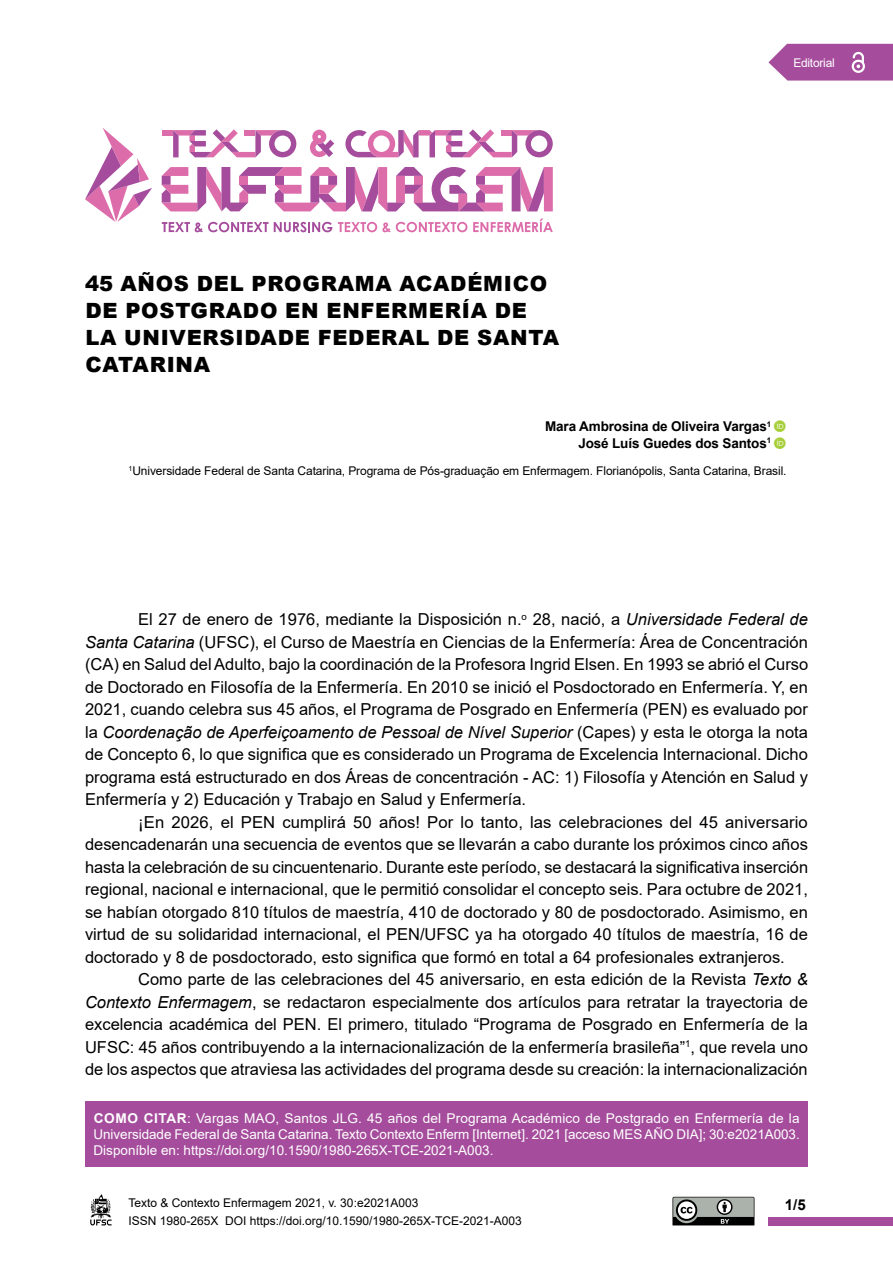
<style>
.page{position:relative;width:893px;height:1263px;background:#fff}
.page>*{position:absolute;margin:0;border:0;box-sizing:border-box;transform-origin:0 0}
.t1{font:900 21px/27px "Arial";letter-spacing:.035em;color:#000}
.t2{font:16.5px/22.5px "Arial";color:#000;text-align:justify}
.t3{font:700 15px "Arial";color:#000}
.t4{font:13.5px/16.2px "Arial";color:#fff;text-align:justify}
.t5{font:700 13.5px/16.5px "Arial";letter-spacing:-.01em;color:#000;text-align:right}
.t6{font:12px/18px "Arial";letter-spacing:-.01em;color:#000}
.t7{font:12px "Arial";letter-spacing:-.02em;color:#fff}
.s1{font-style:italic}
.s2{font-weight:700}
</style>
<div class="page">
<div style="left:769px;top:1217px;width:124px;height:8px;background:#a54d9c"></div>
<svg style="left:90px;top:1194px;width:22px;height:31px"></svg>
<svg style="left:162px;top:167px;width:391px;height:45px"></svg>
<div style="left:162px;top:130px;width:11px;height:6px;background:#dd6daa"></div>
<svg style="left:173px;top:129px;width:123px;height:28px"></svg>
<svg style="left:310px;top:129px;width:243px;height:28px"></svg>
<svg style="left:162px;top:222px;width:106px;height:10px"></svg>
<svg style="left:274px;top:222px;width:58px;height:10px"></svg>
<svg style="left:338px;top:222px;width:129px;height:10px"></svg>
<svg style="left:473px;top:219px;width:80px;height:13px"></svg>
<svg style="left:85px;top:128px;width:67px;height:94px"></svg>
<svg style="left:768px;top:44px;width:125px;height:37px;background:#af61a7"></svg>
<svg style="left:672px;top:1197px;width:83px;height:29px;background:#777b78"></svg>
<div style="left:85px;top:1101px;width:723px;height:66px;background:#a54d9c"></div>
<p class="t7" style="left:793px;top:54px;width:43px">Editorial</p>
<p class="t1" style="left:85px;top:270px;width:476px">45 AÑOS DEL PROGRAMA ACADÉMICO<br>DE POSTGRADO EN ENFERMERÍA DE<br>LA UNIVERSIDADE FEDERAL DE SANTA<br>CATARINA</p>
<p class="t5" style="left:545px;top:419px;width:228px">Mara Ambrosina de Oliveira Vargas<sup>1<br></sup>José Luís Guedes dos Santos<sup>1</sup></p>
<p class="t6" style="left:129px;top:462px;width:659px"><sup>1</sup>Universidade Federal de Santa Catarina, Programa de Pós-graduação em Enfermagem. Florianópolis, Santa Catarina, Brasil.</p>
<p class="t2" style="left:85px;top:608px;width:725px;text-indent:53px">El 27 de enero de 1976, mediante la Disposición n.<sup>o</sup> 28, nació, a <span class="s1">Universidade Federal de Santa Catarina</span> (UFSC), el Curso de Maestría en Ciencias de la Enfermería: Área de Concentración (CA) en Salud del Adulto, bajo la coordinación de la Profesora Ingrid Elsen. En 1993 se abrió el Curso de Doctorado en Filosofía de la Enfermería. En 2010 se inició el Posdoctorado en Enfermería. Y, en 2021, cuando celebra sus 45 años, el Programa de Posgrado en Enfermería (PEN) es evaluado por la <span class="s1">Coordenação de Aperfeiçoamento de Pessoal de Nível Superior</span> (Capes) y esta le otorga la nota de Concepto 6, lo que significa que es considerado un Programa de Excelencia Internacional. Dicho programa está estructurado en dos Áreas de concentración - AC: 1) Filosofía y Atención en Salud y Enfermería y 2) Educación y Trabajo en Salud y Enfermería.</p>
<p class="t2" style="left:85px;top:810px;width:725px;text-indent:53px">¡En 2026, el PEN cumplirá 50 años! Por lo tanto, las celebraciones del 45 aniversario desencadenarán una secuencia de eventos que se llevarán a cabo durante los próximos cinco años hasta la celebración de su cincuentenario. Durante este período, se destacará la significativa inserción regional, nacional e internacional, que le permitió consolidar el concepto seis. Para octubre de 2021, se habían otorgado 810 títulos de maestría, 410 de doctorado y 80 de posdoctorado. Asimismo, en virtud de su solidaridad internacional, el PEN/UFSC ya ha otorgado 40 títulos de maestría, 16 de doctorado y 8 de posdoctorado, esto significa que formó en total a 64 profesionales extranjeros.</p>
<p class="t2" style="left:85px;top:968px;width:724px;text-indent:53px">Como parte de las celebraciones del 45 aniversario, en esta edición de la Revista <span class="s1">Texto &amp; Contexto Enfermagem</span>, se redactaron especialmente dos artículos para retratar la trayectoria de excelencia académica del PEN. El primero, titulado “Programa de Posgrado en Enfermería de la UFSC: 45 años contribuyendo a la internacionalización de la enfermería brasileña”<sup>1</sup>, que revela uno de los aspectos que atraviesa las actividades del programa desde su creación: la internacionalización</p>
<p class="t4" style="left:94px;top:1110px;width:708px"><span class="s2">COMO CITAR</span>: Vargas MAO, Santos JLG. 45 años del Programa Académico de Postgrado en Enfermería de la Universidade Federal de Santa Catarina. Texto Contexto Enferm [Internet]. 2021 [acceso MES AÑO DIA]; 30:e2021A003.<br>Disponíble en: https://doi.org/10.1590/1980-265X-TCE-2021-A003.</p>
<p class="t6" style="left:128px;top:1194px;width:395px">Texto &amp; Contexto Enfermagem 2021, v. 30:e2021A003<br>ISSN 1980-265X DOI https://doi.org/10.1590/1980-265X-TCE-2021-A003</p>
<p class="t3" style="left:785px;top:1194px;width:22px">1/5</p>
</div>
